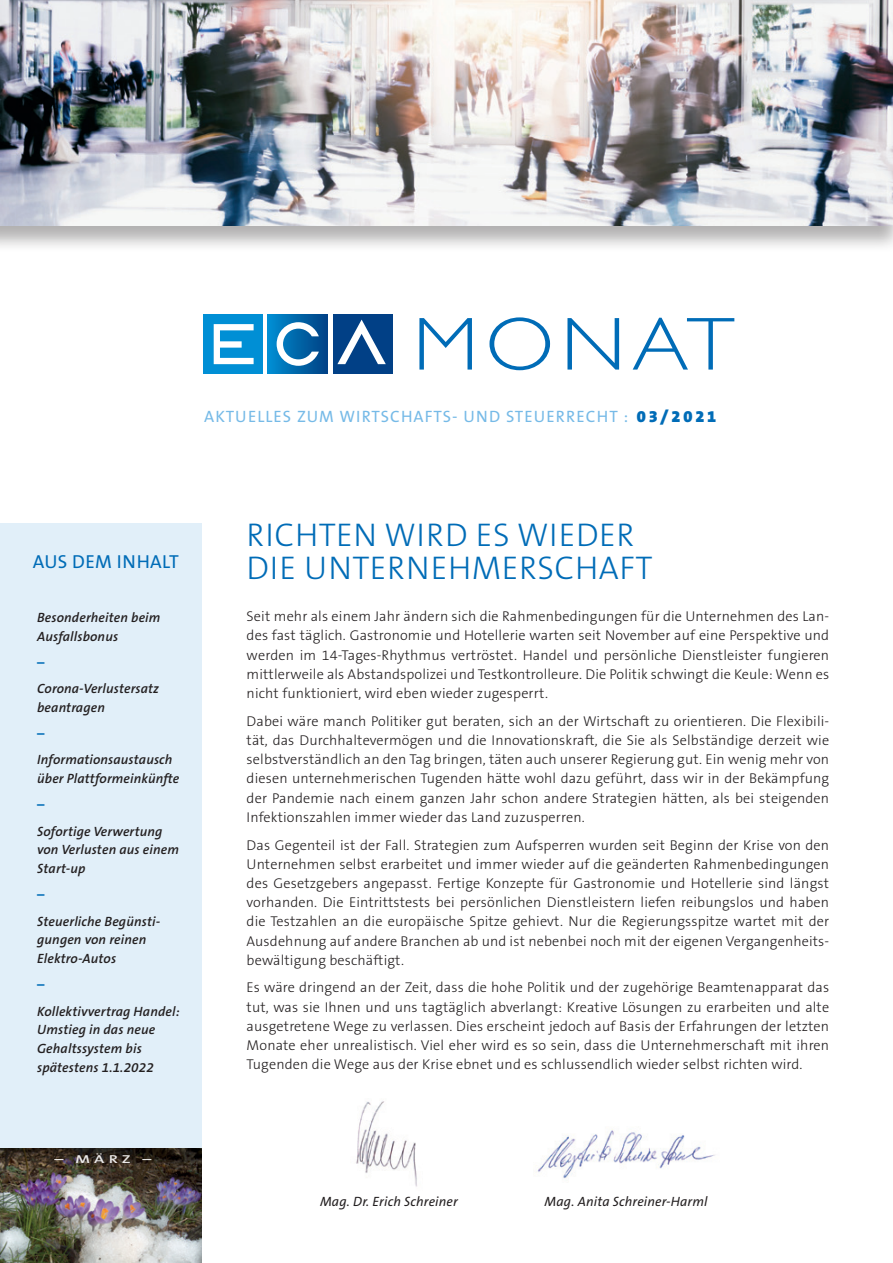
<style>
.page{position:relative;width:893px;height:1263px;background:#fff}
.page>*{position:absolute;margin:0;border:0;box-sizing:border-box;transform-origin:0 0}
.t1{font:300 75.45px "Gill Sans";letter-spacing:.08em;color:#006cb7;scale:1.11 1}
.t2{font:300 33px "The Sans B3";letter-spacing:.015em;color:#006cb7}
.t3{font:18.9px "The Sans B5 Plain";letter-spacing:.02em;color:#006cb7}
.t4{font:16.5px "The Sans B5 Plain";letter-spacing:.065em;color:#76bae7}
.t5{font:900 16.5px "The Sans B9";letter-spacing:.17em;color:#006cb7}
.t6{font:300 14.25px/19.2px "The Sans B3";letter-spacing:.01em;color:#231f20;text-align:justify}
.t7{font:italic 600 13.5px/18.8px "The Sans B6";letter-spacing:.01em;color:#231f20}
.t8{font:italic 13.5px "The Sans B5 Plain";letter-spacing:.01em;color:#231f20}
.t9{font:700 13.5px "The Sans B7";color:#006cb7}
.t10{font:600 11.55px "The Sans B6";color:#fff;scale:1.43 1}
</style>
<div class="page">
<div style="left:0;top:523px;width:202px;height:625px;background:#e1eff9"></div>
<div style="left:0;top:1145px;width:203px;height:118px;background:#231f20;opacity:.5"></div>
<div style="left:203px;top:314px;width:60px;height:59px;background:#008fd5"></div>
<svg style="left:214px;top:324px;width:40px;height:40px"></svg>
<div style="left:268px;top:314px;width:60px;height:59px;background:linear-gradient(to right,#018ed2,#004184)"></div>
<svg style="left:277px;top:322px;width:42px;height:44px"></svg>
<div style="left:333px;top:314px;width:59px;height:59px;background:#014086"></div>
<svg style="left:337px;top:320px;width:49px;height:44px"></svg>
<div style="left:0;top:0;width:893px;height:253px;background:#231f20;opacity:.35"></div>
<img style="left:0;top:0;width:893px;height:225px">
<img style="left:356px;top:1101px;width:61px;height:86px">
<img style="left:537px;top:1129px;width:178px;height:50px">
<p class="t1" style="left:413px;top:302px;width:291px">MONAT</p>
<p class="t4" style="left:204px;top:408px;width:426px">AKTUELLES ZUM WIRTSCHAFTS- UND STEUERRECHT :</p>
<p class="t5" style="left:637px;top:407px;width:81px">03/2021</p>
<p class="t3" style="left:33px;top:552px;width:147px">AUS DEM INHALT</p>
<p class="t7" style="left:37px;top:609px;width:125px">Besonderheiten beim<br>Ausfallsbonus</p>
<p class="t9" style="left:37px;top:655px;width:9px">–</p>
<p class="t7" style="left:37px;top:680px;width:123px">Corona-Verlustersatz beantragen</p>
<p class="t9" style="left:37px;top:726px;width:9px">–</p>
<p class="t7" style="left:37px;top:751px;width:144px">Informationsaustausch über Plattformeinkünfte</p>
<p class="t9" style="left:37px;top:798px;width:9px">–</p>
<p class="t7" style="left:37px;top:822px;width:143px">Sofortige Verwertung von Verlusten aus einem<br>Start-up</p>
<p class="t9" style="left:37px;top:888px;width:9px">–</p>
<p class="t7" style="left:37px;top:912px;width:124px">Steuerliche Begünsti&shy;gungen von reinen<br>Elektro-Autos</p>
<p class="t9" style="left:37px;top:978px;width:9px">–</p>
<p class="t7" style="left:37px;top:1002px;width:144px">Kollektivvertrag Handel:<br>Umstieg in das neue<br>Gehaltssystem bis</p>
<p class="t7" style="left:37px;top:1059px;width:118px">spätestens 1.1.2022</p>
<p class="t10" style="left:55px;top:1153px;width:69px">– MÄRZ –</p>
<p class="t2" style="left:247px;top:518px;width:389px">RICHTEN WIRD ES WIEDER</p>
<p class="t2" style="left:247px;top:551px;width:408px">DIE UNTERNEHMERSCHAFT</p>
<p class="t6" style="left:247px;top:608px;width:584px">Seit mehr als einem Jahr ändern sich die Rahmenbedingungen für die Unternehmen des Lan&shy;des fast täglich. Gastronomie und Hotellerie warten seit November auf eine Perspektive und werden im 14-Tages-Rhythmus vertröstet. Handel und persönliche Dienstleister fungieren mittlerweile als Abstandspolizei und Testkontrolleure. Die Politik schwingt die Keule: Wenn es nicht funktioniert, wird eben wieder zugesperrt.</p>
<p class="t6" style="left:247px;top:712px;width:584px">Dabei wäre manch Politiker gut beraten, sich an der Wirtschaft zu orientieren. Die Flexibili&shy;tät, das Durchhaltevermögen und die Innovationskraft, die Sie als Selbständige derzeit wie selbstverständlich an den Tag bringen, täten auch unserer Regierung gut. Ein wenig mehr von diesen unternehmerischen Tugenden hätte wohl dazu geführt, dass wir in der Bekämpfung der Pandemie nach einem ganzen Jahr schon andere Strategien hätten, als bei steigenden Infektionszahlen immer wieder das Land zuzusperren.</p>
<p class="t6" style="left:247px;top:836px;width:584px">Das Gegenteil ist der Fall. Strategien zum Aufsperren wurden seit Beginn der Krise von den Unternehmen selbst erarbeitet und immer wieder auf die geänderten Rahmenbedingungen des Gesetzgebers angepasst. Fertige Konzepte für Gastronomie und Hotellerie sind längst vorhanden. Die Eintrittstests bei persönlichen Dienstleistern liefen reibungslos und haben die Testzahlen an die europäische Spitze gehievt. Nur die Regierungsspitze wartet mit der Ausdehnung auf andere Branchen ab und ist nebenbei noch mit der eigenen Vergangenheits&shy;bewältigung beschäftigt.</p>
<p class="t6" style="left:247px;top:979px;width:584px">Es wäre dringend an der Zeit, dass die hohe Politik und der zugehörige Beamtenapparat das tut, was sie Ihnen und uns tagtäglich abverlangt: Kreative Lösungen zu erarbeiten und alte ausgetretene Wege zu verlassen. Dies erscheint jedoch auf Basis der Erfahrungen der letzten Monate eher unrealistisch. Viel eher wird es so sein, dass die Unternehmerschaft mit ihren Tugenden die Wege aus der Krise ebnet und es schlussendlich wieder selbst richten wird.</p>
<p class="t8" style="left:320px;top:1194px;width:139px">Mag. Dr. Erich Schreiner</p>
<p class="t8" style="left:545px;top:1194px;width:164px">Mag. Anita Schreiner-Harml</p>
</div>
